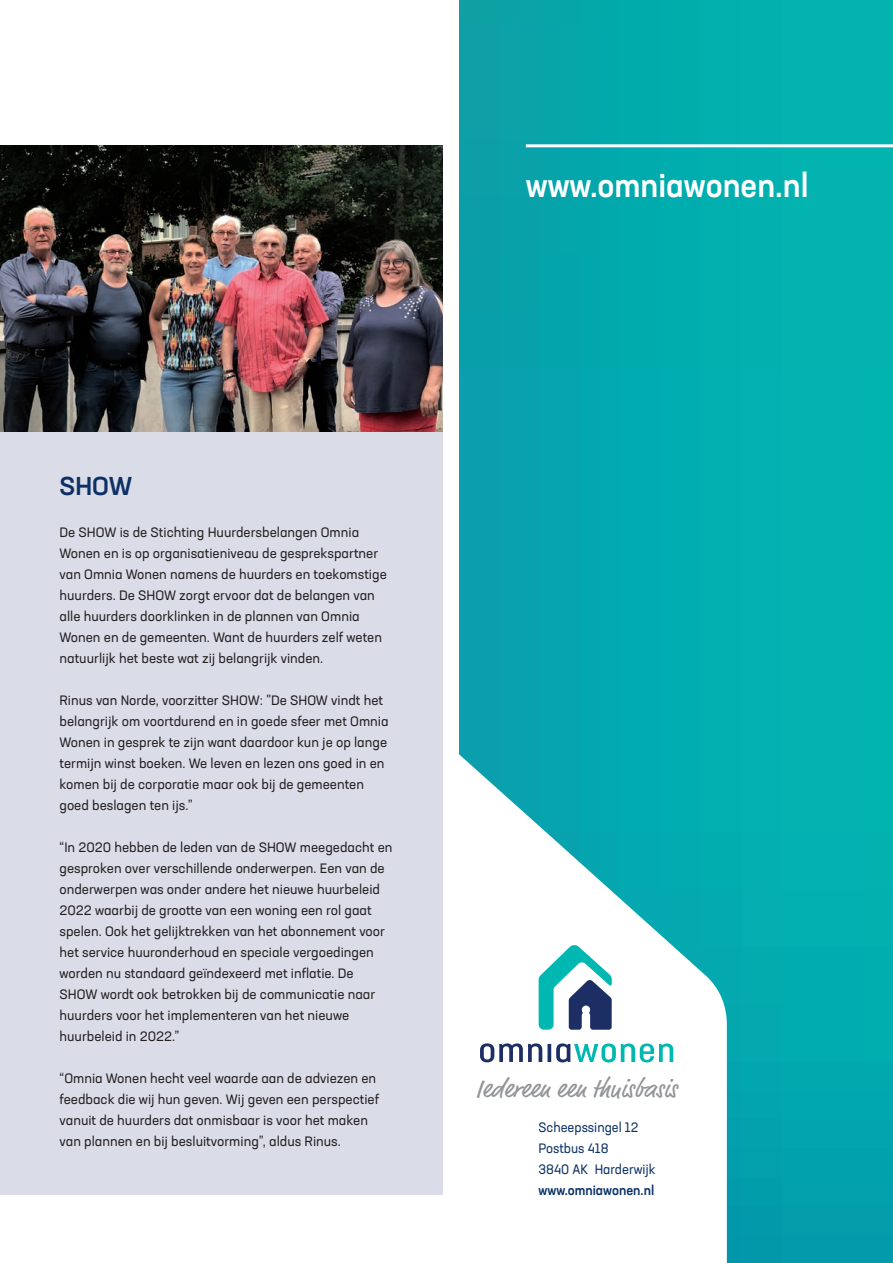
<style>
.page{position:relative;width:893px;height:1263px;background:#fff}
.page>*{position:absolute;margin:0;border:0;box-sizing:border-box;transform-origin:0 0}
.t1{font:500 33px "Neusa Next Std";color:#fff;scale:.96 1}
.t2{font:25.65px "Market Pro";color:#939598}
.t3{font:500 25.5px "Neusa Next Std";color:#0d3166}
.t4{font:13.5px/21px "Neusa Next Std";color:#231f20}
.t5{font:13.5px "Neusa Next Std";color:#0d3166;scale:.96 1}
.t6{font:500 13.5px "Neusa Next Std";color:#0d3166;scale:.96 1}
</style>
<div class="page">
<svg style="left:459px;top:0;width:434px;height:1263px;background:#03abae"></svg>
<svg style="left:442px;top:671px;width:285px;height:592px"></svg>
<svg style="left:480px;top:1043px;width:62px;height:19px"></svg>
<svg style="left:547px;top:1044px;width:4px;height:18px"></svg>
<svg style="left:556px;top:1043px;width:117px;height:19px"></svg>
<svg style="left:539px;top:945px;width:73px;height:85px"></svg>
<div style="left:0;top:213px;width:442px;height:982px;background:#dadde8"></div>
<hr style="left:526px;top:144px;width:367px;height:3px;background:#fff">
<img style="left:0;top:146px;width:442px;height:285px">
<p class="t1" style="left:526px;top:172px;width:296px">www.omniawonen.nl</p>
<p class="t3" style="left:60px;top:475px;width:74px">SHOW</p>
<p class="t4" style="left:60px;top:522px;width:329px">De SHOW is de Stichting Huurdersbelangen Omnia Wonen en is op organisatieniveau de gesprekspartner van Omnia Wonen namens de huurders en toekomstige huurders. De SHOW zorgt ervoor dat de belangen van alle huurders doorklinken in de plannen van Omnia Wonen en de gemeenten. Want de huurders zelf weten natuurlijk het beste wat zij belangrijk vinden.</p>
<p class="t4" style="left:60px;top:691px;width:331px">Rinus van Norde, voorzitter SHOW: "De SHOW vindt het belangrijk om voortdurend en in goede sfeer met Omnia Wonen in gesprek te zijn want daardoor kun je op lange termijn winst boeken. We leven en lezen ons goed in en komen bij de corporatie maar ook bij de gemeenten goed beslagen ten ijs.”</p>
<p class="t4" style="left:60px;top:838px;width:334px">“In 2020 hebben de leden van de SHOW meegedacht en gesproken over verschillende onderwerpen. Een van de onderwerpen was onder andere het nieuwe huurbeleid 2022 waarbij de grootte van een woning een rol gaat spelen. Ook het gelijktrekken van het abonnement voor het service huuronderhoud en speciale vergoedingen worden nu standaard geïndexeerd met inflatie. De SHOW wordt ook betrokken bij de communicatie naar huurders voor het implementeren van het nieuwe huurbeleid in 2022.”</p>
<p class="t4" style="left:60px;top:1069px;width:321px">“Omnia Wonen hecht veel waarde aan de adviezen en feedback die wij hun geven. Wij geven een perspectief vanuit de huurders dat onmisbaar is voor het maken van plannen en bij besluitvorming”, aldus Rinus.</p>
<p class="t2" style="left:476px;top:1073px;width:203px">Iedereen een thuisbasis</p>
<p class="t5" style="left:539px;top:1122px;width:105px">Scheepssingel 12</p>
<p class="t5" style="left:539px;top:1143px;width:75px">Postbus 418</p>
<p class="t5" style="left:539px;top:1164px;width:123px">3840 AK Harderwijk</p>
<p class="t6" style="left:539px;top:1185px;width:122px">www.omniawonen.nl</p>
</div>
